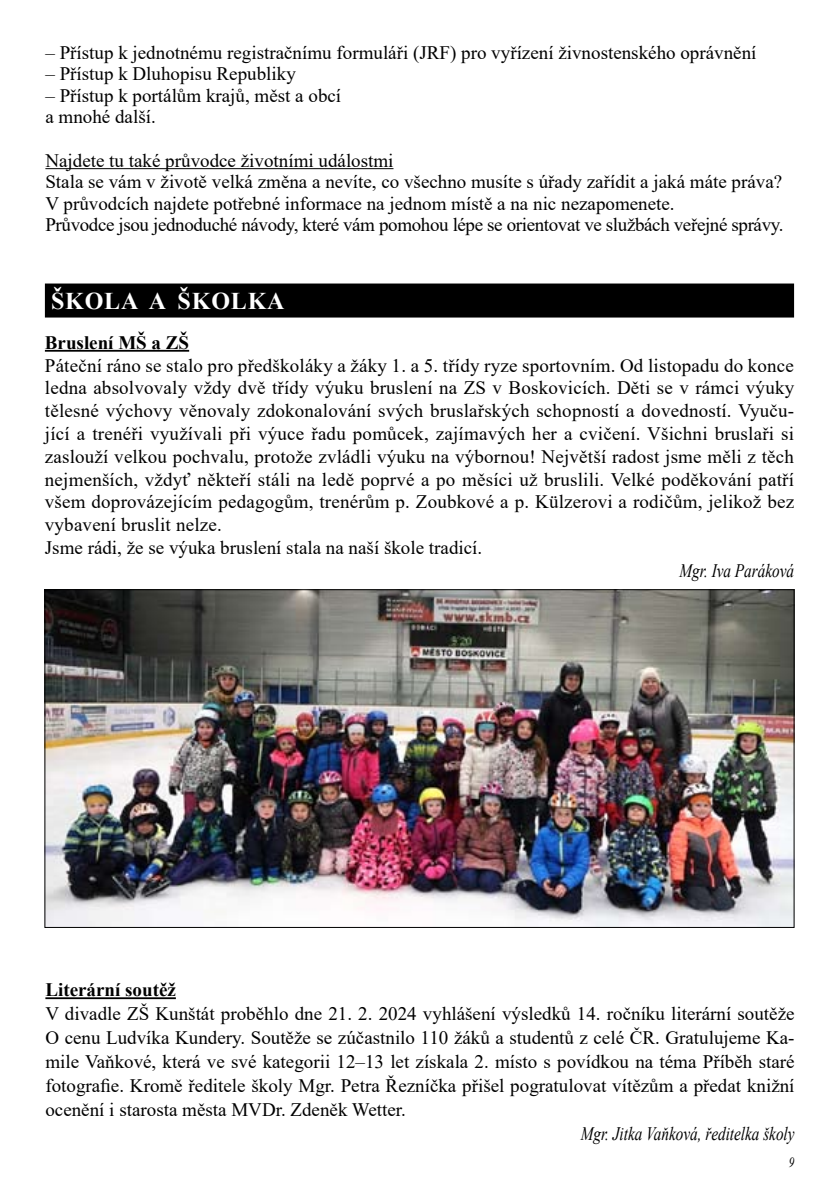
<style>
.page{position:relative;width:840px;height:1191px;background:#fff}
.page>*{position:absolute;margin:0;border:0;box-sizing:border-box;transform-origin:0 0}
.t1{font:700 24px "Times New Roman";color:#fff}
.t2{font:19px/22.8px "Times New Roman";letter-spacing:.01em;color:#000}
.t3{font:italic 19px "Times New Roman";color:#000;scale:.8 1}
.t4{font:700 19px "Times New Roman";color:#000}
.t5{font:italic 14px "Times New Roman";color:#000;scale:.8 1}
</style>
<div class="page">
<hr style="left:45px;top:350px;width:144px;height:2px;background:#000">
<div style="left:45px;top:283px;width:748px;height:34px;background:#000"></div>
<img style="left:46px;top:591px;width:746px;height:335px">
<hr style="left:45px;top:168px;width:348px;height:1px;background:#000">
<hr style="left:45px;top:997px;width:131px;height:2px;background:#000">
<p class="t2" style="left:45px;top:40px;width:712px">– Přístup k jednotnému registračnímu formuláři (JRF) pro vyřízení živnostenského oprávnění</p>
<p class="t2" style="left:45px;top:62px;width:252px">– Přístup k Dluhopisu Republiky</p>
<p class="t2" style="left:45px;top:84px;width:297px;line-height:21.6px">– Přístup k portálům krajů, měst a obcí a mnohé další.</p>
<p class="t2" style="left:45px;top:149px;width:739px;line-height:21.6px">Najdete tu také průvodce životními událostmi<br>Stala se vám v životě velká změna a nevíte, co všechno musíte s úřady zařídit a jaká máte práva?<br>V průvodcích najdete potřebné informace na jednom místě a na nic nezapomenete.<br>Průvodce jsou jednoduché návody, které vám pomohou lépe se orientovat ve službách veřejné správy.</p>
<p class="t1" style="left:51px;top:284px;width:19px">škola</p>
<p class="t1" style="left:149px;top:284px;width:48px">a školka</p>
<p class="t4" style="left:45px;top:329px;width:146px">Bruslení MŠ a ZŠ</p>
<p class="t2" style="left:45px;top:353px;width:750px">Páteční ráno se stalo pro předškoláky a žáky 1. a 5. třídy ryze sportovním. Od listopadu do konce ledna absolvovaly vždy dvě třídy výuku bruslení na ZS v Boskovicích. Děti se v rámci výuky tělesné výchovy věnovaly zdokonalování svých bruslařských schopností a dovedností. Vyuču&shy;jící a trenéři využívali při výuce řadu pomůcek, zajímavých her a cvičení. Všichni bruslaři si zaslouží velkou pochvalu, protože zvládli výuku na výbornou! Největší radost jsme měli z těch nejmenších, vždyť někteří stáli na ledě poprvé a po měsíci už bruslili. Velké poděkování patří všem doprovázejícím pedagogům, trenérům p. Zoubkové a p. Külzerovi a rodičům, jelikož bez vybavení bruslit nelze.<br>Jsme rádi, že se výuka bruslení stala na naší škole tradicí.</p>
<p class="t3" style="left:679px;top:557px;width:144px">Mgr. Iva Paráková</p>
<p class="t4" style="left:45px;top:976px;width:132px">Literární soutěž</p>
<p class="t2" style="left:45px;top:1001px;width:750px;line-height:24px;text-align:justify">V divadle ZŠ Kunštát proběhlo dne 21. 2. 2024 vyhlášení výsledků 14. ročníku literární soutěže O cenu Ludvíka Kundery. Soutěže se zúčastnilo 110 žáků a studentů z celé ČR. Gratulujeme Ka&shy;mile Vaňkové, která ve své kategorii 12–13 let získala 2. místo s povídkou na téma Příběh staré fotografie. Kromě ředitele školy Mgr. Petra Řezníčka přišel pogratulovat vítězům a předat knižní ocenění i starosta města MVDr. Zdeněk Wetter.</p>
<p class="t3" style="left:580px;top:1120px;width:269px">Mgr. Jitka Vaňková, ředitelka školy</p>
<p class="t5" style="left:788px;top:1152px;width:8px">9</p>
</div>
